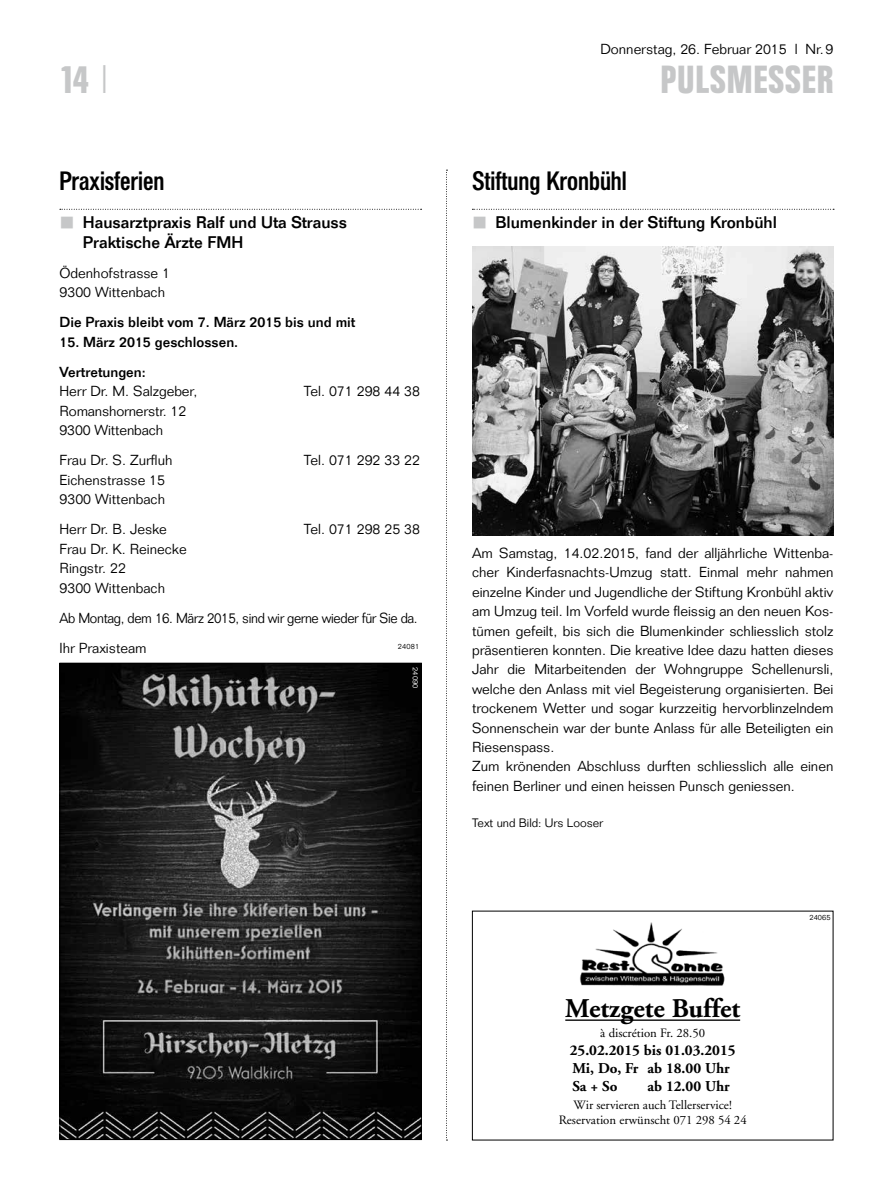
<style>
.page{position:relative;width:893px;height:1191px;background:#fff}
.page>*{position:absolute;margin:0;border:0;box-sizing:border-box;transform-origin:0 0}
.t1{font:700 39px "Folio Condensed BQ";letter-spacing:.03em;color:#c6c7c8}
.t2{font:700 27px "Adobe Garamond";color:#000}
.t3{font:500 26.25px "Folio Condensed BQ";color:#000}
.t4{font:500 16.5px/19.4px "Folio";color:#000}
.t5{font:700 15px/18px "Adobe Garamond";color:#000}
.t6{font:300 14.25px/19.4px "Folio";color:#000}
.t7{font:500 14.25px/30px "Folio";color:#000}
.t8{font:300 14.25px/30px "Folio";letter-spacing:-.025em;color:#000;scale:.94 1}
.t9{font:12.75px/15px "Adobe Garamond";color:#000;text-align:center}
.t10{font:300 12px "Folio";color:#000}
.t11{font:300 7.5px "Folio";letter-spacing:.02em;color:#000}
.t12{font:300 7.5px "Folio";letter-spacing:.02em;color:#fff}
.s1{font-family:"Folio";font-weight:300}
</style>
<div class="page">
<svg style="left:446px;top:170px;width:1px;height:970px"></svg>
<svg style="left:472px;top:209px;width:362px;height:1px"></svg>
<img style="left:472px;top:247px;width:361px;height:289px">
<svg style="left:60px;top:209px;width:362px;height:1px"></svg>
<hr style="left:565px;top:1019px;width:175px;height:1px;background:#000">
<img style="left:580px;top:922px;width:145px;height:64px">
<img style="left:62px;top:665px;width:358px;height:473px">
<h1 class="t1" style="left:60px;top:58px;width:51px">14 <span class="s1">|</span></h1>
<h3 class="t3" style="left:60px;top:166px;width:106px">Praxisferien</h3>
<p class="t4" style="left:83px;top:213px;width:266px">Hausarztpraxis Ralf und Uta Strauss<br>Praktische Ärzte FMH</p>
<p class="t6" style="left:60px;top:263px;width:112px">Ödenhofstrasse 1<br>9300 Wittenbach</p>
<p class="t7" style="left:60px;top:307px;width:297px">Die Praxis bleibt vom 7. März 2015 bis und mit</p>
<p class="t7" style="left:60px;top:326px;width:180px">15. März 2015 geschlossen.<br>Vertretungen:</p>
<p class="t6" style="left:60px;top:381px;width:139px">Herr Dr. M. Salzgeber,</p>
<p class="t6" style="left:304px;top:381px;width:118px">Tel. 071 298 44 38</p>
<p class="t6" style="left:60px;top:401px;width:128px">Romanshornerstr. 12<br>9300 Wittenbach</p>
<p class="t6" style="left:60px;top:450px;width:114px">Frau Dr. S. Zurfluh</p>
<p class="t6" style="left:304px;top:450px;width:118px">Tel. 071 292 33 22</p>
<p class="t6" style="left:60px;top:470px;width:107px">Eichenstrasse 15<br>9300 Wittenbach</p>
<p class="t6" style="left:60px;top:519px;width:109px">Herr Dr. B. Jeske</p>
<p class="t6" style="left:304px;top:519px;width:118px">Tel. 071 298 25 38</p>
<p class="t6" style="left:60px;top:539px;width:129px">Frau Dr. K. Reinecke<br>Ringstr. 22<br>9300 Wittenbach</p>
<p class="t8" style="left:60px;top:603px;width:382px">Ab Montag, dem 16. März 2015, sind wir gerne wieder für Sie da.<br>Ihr Praxisteam</p>
<p class="t11" style="left:398px;top:642px;width:23px">24081</p>
<p class="t12" style="left:420px;top:667px;width:23px;rotate:90deg">24090</p>
<p class="t6" style="left:600px;top:39px;width:235px">Donnerstag, 26. Februar 2015 l Nr.9</p>
<h1 class="t1" style="left:661px;top:58px;width:174px">PULSMESSER</h1>
<h3 class="t3" style="left:472px;top:166px;width:156px">Stiftung Kronbühl</h3>
<p class="t4" style="left:495px;top:213px;width:283px">Blumenkinder in der Stiftung Kronbühl</p>
<p class="t6" style="left:472px;top:543px;width:363px">Am Samstag, 14.02.2015, fand der alljährliche Wittenba&shy;cher Kinderfasnachts-Umzug statt. Einmal mehr nahmen einzelne Kinder und Jugendliche der Stiftung Kronbühl aktiv am Umzug teil. Im Vorfeld wurde fleissig an den neuen Kos&shy;tümen gefeilt, bis sich die Blumenkinder schliesslich stolz präsentieren konnten. Die kreative Idee dazu hatten dieses Jahr die Mitarbeitenden der Wohngruppe Schellenursli, welche den Anlass mit viel Begeisterung organisierten. Bei trockenem Wetter und sogar kurzzeitig hervorblinzelndem Sonnenschein war der bunte Anlass für alle Beteiligten ein Riesenspass.<br>Zum krönenden Abschluss durften schliesslich alle einen feinen Berliner und einen heissen Punsch geniessen.</p>
<p class="t10" style="left:472px;top:815px;width:133px">Text und Bild: Urs Looser</p>
<h2 class="t2" style="left:565px;top:994px;width:176px">Metzgete Buffet</h2>
<p class="t9" style="left:600px;top:1025px;width:106px">à discrétion Fr. 28.50</p>
<p class="t5" style="left:570px;top:1041px;width:167px">25.02.2015 bis 01.03.2015<br>Mi, Do, Fr ab 18.00 Uhr<br>Sa + So</p>
<p class="t5" style="left:647px;top:1077px;width:84px">ab 12.00 Uhr</p>
<p class="t9" style="left:559px;top:1097px;width:189px">Wir servieren auch Tellerservice!<br>Reservation erwünscht 071 298 54 24</p>
<p class="t11" style="left:809px;top:913px;width:23px">24065</p>
</div>
